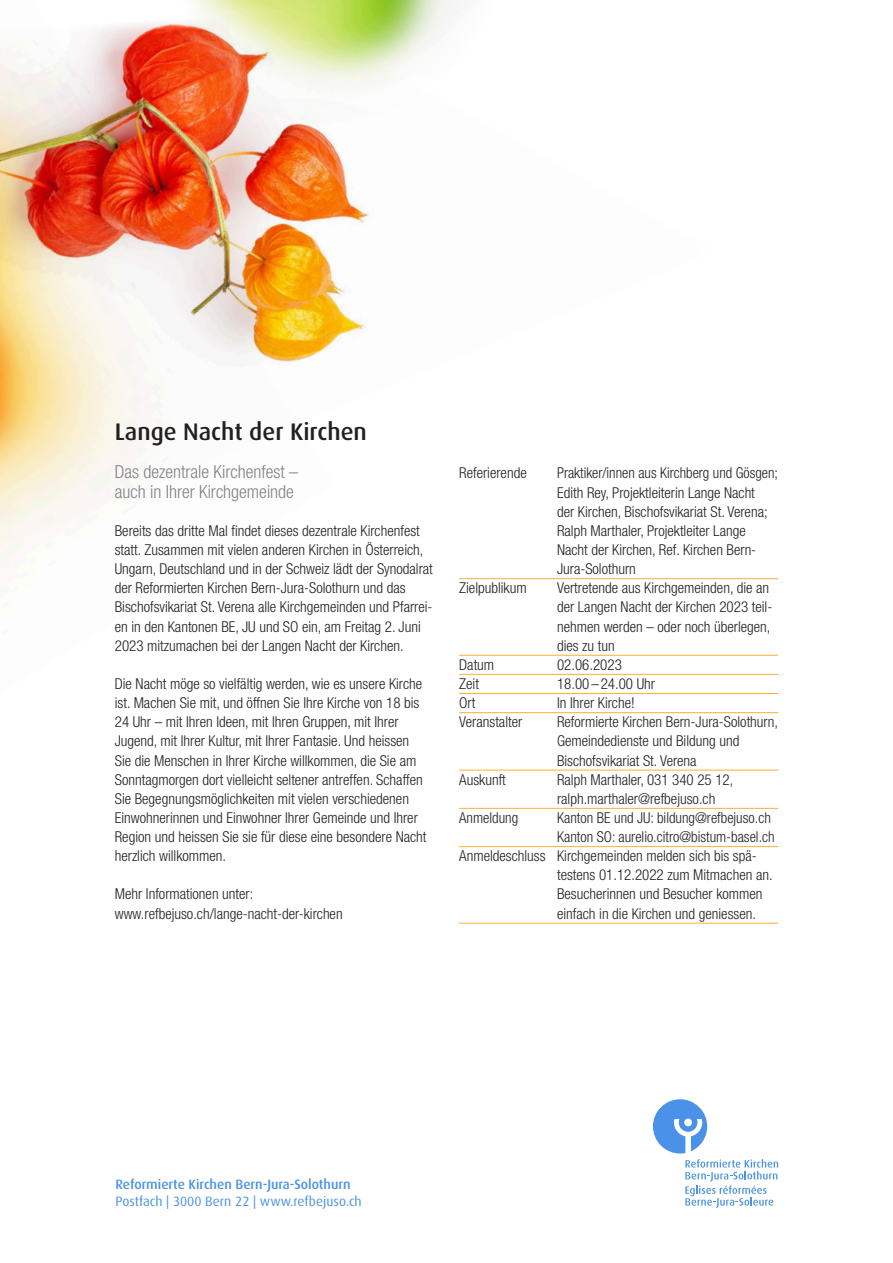
<style>
.page{position:relative;width:893px;height:1263px;background:#fff}
.page>*{position:absolute;margin:0;border:0;box-sizing:border-box;transform-origin:0 0}
.t1{font:500 24px "Dax";color:#231f20}
.t2{font:300 condensed 18px/19.2px "Helvetica Neue LT Std";color:#808285}
.t3{font:300 condensed 15px/19.2px "Helvetica Neue LT Std";color:#231f20}
.t4{font:500 13.5px "Dax";color:#4992e8}
.t5{font:13.5px "Dax";color:#4992e8}
</style>
<div class="page">
<svg style="left:653px;top:1099px;width:54px;height:54px"></svg>
<svg style="left:685px;top:1159px;width:93px;height:49px"></svg>
<img style="left:335px;top:0;width:119px;height:10px">
<img style="left:192px;top:0;width:143px;height:10px">
<img style="left:0;top:10px;width:721px;height:664px">
<hr style="left:459px;top:578px;width:319px;height:1px;background:#fbb033">
<hr style="left:459px;top:655px;width:319px;height:1px;background:#fbb033">
<hr style="left:459px;top:674px;width:319px;height:1px;background:#fbb033">
<hr style="left:459px;top:693px;width:319px;height:1px;background:#fbb033">
<hr style="left:459px;top:712px;width:319px;height:1px;background:#fbb033">
<hr style="left:459px;top:770px;width:319px;height:1px;background:#fbb033">
<hr style="left:459px;top:808px;width:319px;height:1px;background:#fbb033">
<hr style="left:459px;top:846px;width:319px;height:1px;background:#fbb033">
<hr style="left:459px;top:923px;width:319px;height:1px;background:#fbb033">
<h1 class="t1" style="left:115px;top:418px;width:254px">Lange Nacht der Kirchen</h1>
<p class="t2" style="left:115px;top:462px;width:185px">Das dezentrale Kirchenfest – auch in Ihrer Kirchgemeinde</p>
<p class="t3" style="left:115px;top:521px;width:320px">Bereits das dritte Mal findet dieses dezentrale Kirchenfest statt. Zusammen mit vielen anderen Kirchen in Österreich, Ungarn, Deutschland und in der Schweiz lädt der Synodalrat der Reformierten Kirchen Bern-Jura-Solothurn und das Bischofsvikariat St. Verena alle Kirchgemeinden und Pfarrei&shy;en in den Kantonen BE, JU und SO ein, am Freitag 2. Juni 2023 mitzumachen bei der Langen Nacht der Kirchen.</p>
<p class="t3" style="left:115px;top:674px;width:313px">Die Nacht möge so vielfältig werden, wie es unsere Kirche ist. Machen Sie mit, und öffnen Sie Ihre Kirche von 18 bis 24 Uhr – mit Ihren Ideen, mit Ihren Gruppen, mit Ihrer Jugend, mit Ihrer Kultur, mit Ihrer Fantasie. Und heissen Sie die Menschen in Ihrer Kirche willkommen, die Sie am Sonntagmorgen dort vielleicht seltener antreffen. Schaffen Sie Begegnungsmöglichkeiten mit vielen verschiedenen Einwohnerinnen und Einwohner Ihrer Gemeinde und Ihrer Region und heissen Sie sie für diese eine besondere Nacht herzlich willkommen.</p>
<p class="t3" style="left:115px;top:884px;width:229px">Mehr Informationen unter: www.refbejuso.ch/lange-nacht-der-kirchen</p>
<p class="t3" style="left:459px;top:463px;width:69px">Referierende</p>
<p class="t3" style="left:557px;top:463px;width:222px">Praktiker/innen aus Kirchberg und Gösgen; Edith Rey, Projektleiterin Lange Nacht<br>der Kirchen, Bischofsvikariat St. Verena; Ralph Marthaler, Projektleiter Lange Nacht der Kirchen, Ref. Kirchen Bern-Jura-Solothurn</p>
<p class="t3" style="left:459px;top:578px;width:69px">Zielpublikum</p>
<p class="t3" style="left:557px;top:578px;width:217px">Vertretende aus Kirchgemeinden, die an der Langen Nacht der Kirchen 2023 teil&shy;nehmen werden – oder noch überlegen, dies zu tun</p>
<p class="t3" style="left:459px;top:655px;width:37px">Datum</p>
<p class="t3" style="left:557px;top:655px;width:66px">02.06.2023</p>
<p class="t3" style="left:459px;top:674px;width:21px">Zeit</p>
<p class="t3" style="left:557px;top:674px;width:99px">18.00 –24.00 Uhr</p>
<p class="t3" style="left:459px;top:693px;width:18px">Ort</p>
<p class="t3" style="left:557px;top:693px;width:79px">In Ihrer Kirche!</p>
<p class="t3" style="left:459px;top:712px;width:65px">Veranstalter</p>
<p class="t3" style="left:557px;top:712px;width:222px">Reformierte Kirchen Bern-Jura-Solothurn,<br>Gemeindedienste und Bildung und<br>Bischofsvikariat St. Verena</p>
<p class="t3" style="left:459px;top:770px;width:48px">Auskunft</p>
<p class="t3" style="left:557px;top:770px;width:178px">Ralph Marthaler, 031 340 25 12, ralph.marthaler@refbejuso.ch</p>
<p class="t3" style="left:459px;top:808px;width:61px">Anmeldung</p>
<p class="t3" style="left:557px;top:808px;width:215px">Kanton BE und JU: bildung@refbejuso.ch</p>
<p class="t3" style="left:557px;top:827px;width:219px">Kanton SO: aurelio.citro@bistum-basel.ch</p>
<p class="t3" style="left:459px;top:846px;width:299px">Anmeldeschluss Kirchgemeinden melden sich bis spä-</p>
<p class="t3" style="left:557px;top:865px;width:217px">testens 01.12.2022 zum Mitmachen an.</p>
<p class="t3" style="left:557px;top:884px;width:207px">Besucherinnen und Besucher kommen</p>
<p class="t3" style="left:557px;top:903px;width:200px">einfach in die Kirchen und geniessen.</p>
<p class="t4" style="left:115px;top:1177px;width:237px">Reformierte Kirchen Bern-Jura-Solothurn</p>
<p class="t5" style="left:115px;top:1193px;width:248px">Postfach | 3000 Bern 22 | www.refbejuso.ch</p>
</div>
